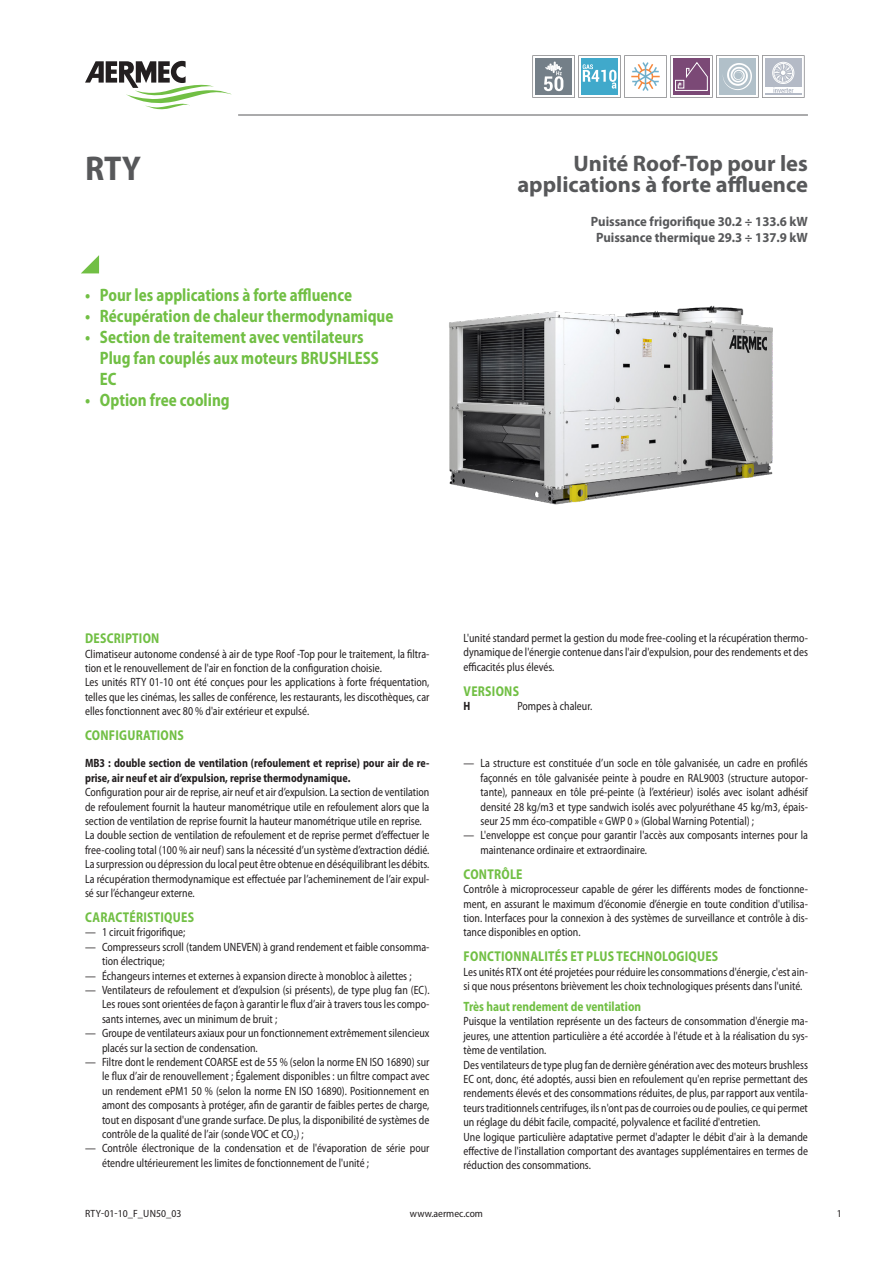
<style>
.page{position:relative;width:893px;height:1263px;background:#fff}
.page>*{position:absolute;margin:0;border:0;box-sizing:border-box;transform-origin:0 0}
.grandezza{font:700 semi-condensed 34.5px "Myriad Pro";color:#57585a}
.descrizione{font:700 22.5px/21px "Myriad Pro";color:#57585a;text-align:right}
.t1{font:700 semi-condensed 18px/21px "Myriad Pro";color:#71bf44;scale:.9 1}
.t2{font:700 semi-condensed 14.25px "Myriad Pro";letter-spacing:.02em;color:#71bf44;scale:.9 1}
.dettaglio{font:700 13.5px "Myriad Pro";color:#57585a;scale:.95 1}
.t3{font:700 semi-condensed 13.5px "Myriad Pro";color:#71bf44;scale:.9 1}
.normale_fr{font:semi-condensed 12px/14.4px "Myriad Pro";color:#231f20;text-align:justify;scale:.9 1}
.normaleEvidenziato_fr{font:700 semi-condensed 12px/14.4px "Myriad Pro";color:#231f20;scale:.9 1}
.normale_fr-2{font:700 semi-condensed 12px "Myriad Pro";color:#231f20;scale:.9 1}
.t4{font:semi-condensed 10.5px "Myriad Pro";color:#231f20}
</style>
<div class="page">
<svg style="left:81px;top:255px;width:18px;height:18px"></svg>
<hr style="left:238px;top:115px;width:570px;height:1px;background:#57585a">
<img style="left:449px;top:305px;width:324px;height:200px">
<svg style="left:85px;top:61px;width:147px;height:48px"></svg>
<svg style="left:532px;top:55px;width:272px;height:43px"></svg>
<p class="grandezza" style="left:85px;top:146px;width:57px">RTY</p>
<p class="descrizione" style="left:517px;top:153px;width:292px">Unité Roof-Top pour les applications à forte affluence</p>
<p class="dettaglio" style="left:591px;top:213px;width:230px">Puissance frigorifique 30.2 ÷ 133.6 kW</p>
<p class="dettaglio" style="left:596px;top:229px;width:225px">Puissance thermique 29.3 ÷ 137.9 kW</p>
<p class="t1" style="left:85px;top:284px;width:298px">• Pour les applications à forte affluence</p>
<p class="t1" style="left:85px;top:305px;width:344px">• Récupération de chaleur thermodynamique</p>
<p class="t1" style="left:100px;top:326px;width:312px;text-indent:-15px">• Section de traitement avec ventilateurs<br>Plug fan couplés aux moteurs BRUSHLESS<br>EC</p>
<p class="t1" style="left:85px;top:389px;width:162px">• Option free cooling</p>
<p class="t2" style="left:85px;top:629px;width:84px">DESCRIPTION</p>
<p class="normale_fr" style="left:85px;top:646px;width:384px">Climatiseur autonome condensé à air de type Roof -Top pour le traitement, la filtra&shy;tion et le renouvellement de l'air en fonction de la configuration choisie.</p>
<p class="normale_fr" style="left:85px;top:675px;width:384px">Les unités RTY 01-10 ont été conçues pour les applications à forte fréquentation, telles que les cinémas, les salles de conférence, les restaurants, les discothèques, car elles fonctionnent avec 80 % d'air extérieur et expulsé.</p>
<p class="t2" style="left:85px;top:726px;width:111px">CONFIGURATIONS</p>
<p class="normaleEvidenziato_fr" style="left:85px;top:756px;width:384px">MB3 : double section de ventilation (refoulement et reprise) pour air de re&shy;prise, air neuf et air d’expulsion, reprise thermodynamique.</p>
<p class="normale_fr" style="left:85px;top:785px;width:384px">Configuration pour air de reprise, air neuf et air d’expulsion. La section de ventilation de refoulement fournit la hauteur manométrique utile en refoulement alors que la section de ventilation de reprise fournit la hauteur manométrique utile en reprise.</p>
<p class="normale_fr" style="left:85px;top:828px;width:384px">La double section de ventilation de refoulement et de reprise permet d’effectuer le free-cooling total (100 % air neuf) sans la nécessité d’un système d’extraction dédié.<br>La surpression ou dépression du local peut être obtenue en déséquilibrant les débits.</p>
<p class="normale_fr" style="left:85px;top:871px;width:384px">La récupération thermodynamique est effectuée par l’acheminement de l’air expul&shy;sé sur l’échangeur externe.</p>
<p class="t2" style="left:85px;top:908px;width:122px">CARACTÉRISTIQUES</p>
<p class="normale_fr" style="left:85px;top:925px;width:113px">— 1 circuit frigorifique;</p>
<p class="normale_fr" style="left:102px;top:939px;width:365px;text-indent:-17px">— Compresseurs scroll (tandem UNEVEN) à grand rendement et faible consomma&shy;tion électrique;</p>
<p class="normale_fr" style="left:85px;top:968px;width:364px">— Échangeurs internes et externes à expansion directe à monobloc à ailettes ;</p>
<p class="normale_fr" style="left:102px;top:983px;width:365px;text-indent:-17px">— Ventilateurs de refoulement et d’expulsion (si présents), de type plug fan (EC).<br>Les roues sont orientées de façon à garantir le flux d’air à travers tous les compo&shy;sants internes, avec un minimum de bruit ;</p>
<p class="normale_fr" style="left:102px;top:1026px;width:365px;text-indent:-17px">— Groupe de ventilateurs axiaux pour un fonctionnement extrêmement silencieux placés sur la section de condensation.</p>
<p class="normale_fr" style="left:102px;top:1055px;width:365px;text-indent:-17px">— Filtre dont le rendement COARSE est de 55 % (selon la norme EN ISO 16890) sur le flux d’air de renouvellement ; Également disponibles : un filtre compact avec un rendement ePM1 50 % (selon la norme EN ISO 16890). Positionnement en amont des composants à protéger, afin de garantir de faibles pertes de charge, tout en disposant d'une grande surface. De plus, la disponibilité de systèmes de contrôle de la qualité de l’air (sonde VOC et CO<sub>2</sub>) ;</p>
<p class="normale_fr" style="left:102px;top:1141px;width:365px;text-indent:-17px">— Contrôle électronique de la condensation et de l'évaporation de série pour étendre ultérieurement les limites de fonctionnement de l'unité ;</p>
<p class="normale_fr" style="left:463px;top:630px;width:384px">L'unité standard permet la gestion du mode free-cooling et la récupération thermo&shy;dynamique de l'énergie contenue dans l'air d'expulsion, pour des rendements et des efficacités plus élevés.</p>
<p class="t2" style="left:464px;top:681px;width:63px">VERSIONS</p>
<p class="normale_fr-2" style="left:463px;top:698px;width:9px">H</p>
<p class="normale_fr" style="left:517px;top:698px;width:85px">Pompes à chaleur.</p>
<p class="normale_fr" style="left:480px;top:756px;width:365px;text-indent:-17px">— La structure est constituée d’un socle en tôle galvanisée, un cadre en profilés façonnés en tôle galvanisée peinte à poudre en RAL9003 (structure autopor&shy;tante), panneaux en tôle pré-peinte (à l’extérieur) isolés avec isolant adhésif densité 28 kg/m3 et type sandwich isolés avec polyuréthane 45 kg/m3, épais&shy;seur 25 mm éco-compatible « GWP 0 » (Global Warning Potential) ;</p>
<p class="normale_fr" style="left:480px;top:828px;width:365px;text-indent:-17px">— L'enveloppe est conçue pour garantir l'accès aux composants internes pour la maintenance ordinaire et extraordinaire.</p>
<p class="t2" style="left:464px;top:865px;width:67px">CONTRÔLE</p>
<p class="normale_fr" style="left:463px;top:882px;width:384px">Contrôle à microprocesseur capable de gérer les différents modes de fonctionne&shy;ment, en assurant le maximum d’économie d’énergie en toute condition d'utilisa&shy;tion. Interfaces pour la connexion à des systèmes de surveillance et contrôle à dis&shy;tance disponibles en option.</p>
<p class="t2" style="left:464px;top:947px;width:284px">FONCTIONNALITÉS ET PLUS TECHNOLOGIQUES</p>
<p class="normale_fr" style="left:463px;top:964px;width:384px">Les unités RTX ont été projetées pour réduire les consommations d'énergie, c'est ain&shy;si que nous présentons brièvement les choix technologiques présents dans l'unité.</p>
<p class="t3" style="left:463px;top:998px;width:199px">Très haut rendement de ventilation</p>
<p class="normale_fr" style="left:463px;top:1014px;width:384px">Puisque la ventilation représente un des facteurs de consommation d'énergie ma&shy;jeures, une attention particulière a été accordée à l'étude et à la réalisation du sys&shy;tème de ventilation.</p>
<p class="normale_fr" style="left:463px;top:1057px;width:384px">Des ventilateurs de type plug fan de dernière génération avec des moteurs brushless EC ont, donc, été adoptés, aussi bien en refoulement qu'en reprise permettant des rendements élevés et des consommations réduites, de plus, par rapport aux ventila&shy;teurs traditionnels centrifuges, ils n'ont pas de courroies ou de poulies, ce qui permet un réglage du débit facile, compacité, polyvalence et facilité d'entretien.</p>
<p class="normale_fr" style="left:463px;top:1129px;width:384px">Une logique particulière adaptative permet d'adapter le débit d'air à la demande effective de l'installation comportant des avantages supplémentaires en termes de réduction des consommations.</p>
<p class="t4" style="left:85px;top:1207px;width:98px">RTY-01-10_F_UN50_03</p>
<p class="t4" style="left:410px;top:1207px;width:75px">www.aermec.com</p>
<p class="t4" style="left:837px;top:1207px;width:6px">1</p>
</div>
